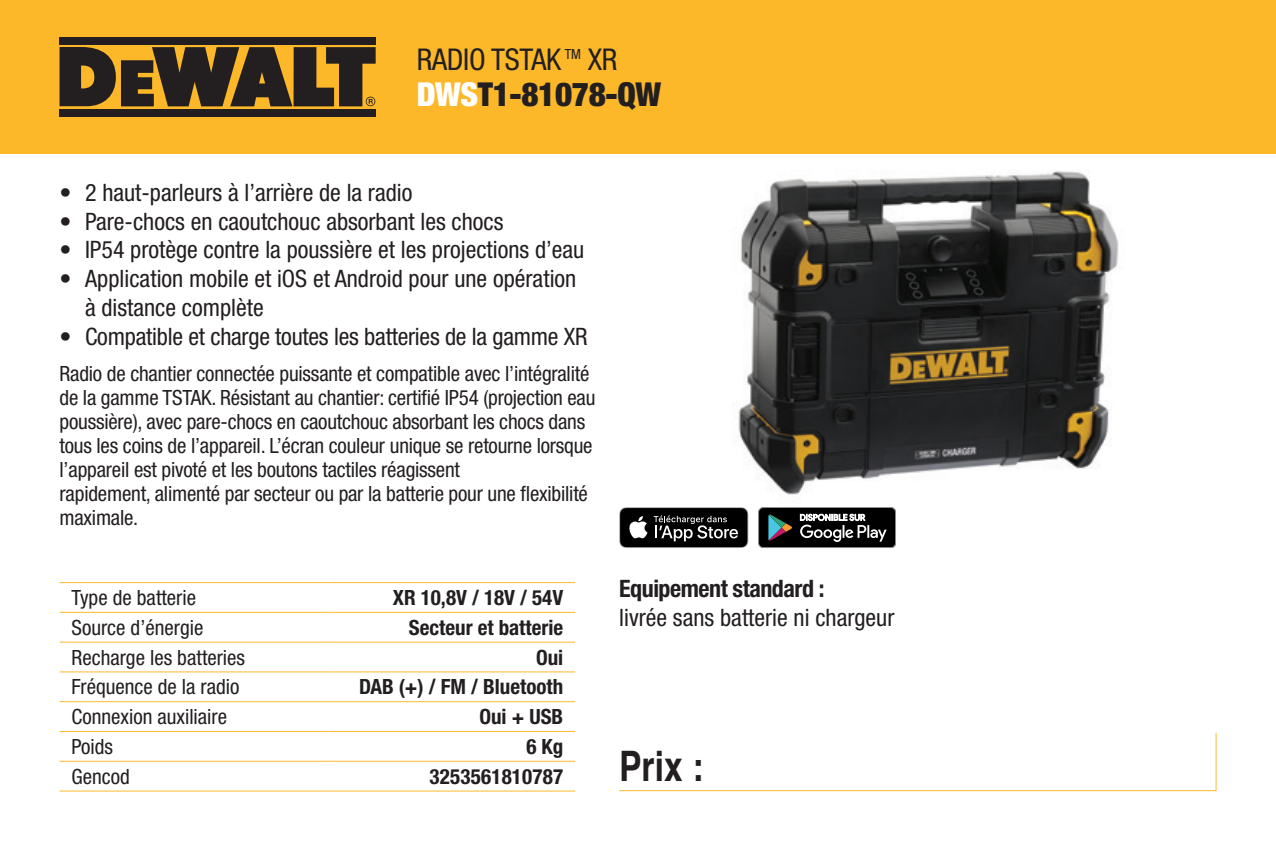
<style>
.page{position:relative;width:1276px;height:851px;background:#fff}
.page>*{position:absolute;margin:0;border:0;box-sizing:border-box;transform-origin:0 0}
.t1{font:700 42px "Helvetica";color:#231f20;scale:.8 1}
.t2{font:900 condensed 33px "Helvetica Neue LT Std";letter-spacing:-.01em;color:#231f20}
.t3{font:condensed 30px "Helvetica Neue LT Std";letter-spacing:-.01em;color:#231f20}
.t4{font:condensed 24px/28.8px "Helvetica Neue LT Std";color:#231f20}
.t5{font:700 condensed 24px "Helvetica Neue LT Std";letter-spacing:-.02em;color:#231f20}
.t6{font:condensed 21px/24px "Helvetica Neue LT Std";letter-spacing:-.01em;color:#231f20}
.t7{font:700 condensed 21px "Helvetica Neue LT Std";color:#231f20}
.s1{color:#fff}
</style>
<div class="page">
<img style="left:674px;top:153px;width:508px;height:376px">
<div style="left:0;top:0;width:1276px;height:153px;background:#fcb828"></div>
<hr style="left:60px;top:582px;width:268px;height:1px;background:#fdb930">
<hr style="left:328px;top:582px;width:247px;height:1px;background:#fdb930">
<hr style="left:60px;top:611px;width:268px;height:1px;background:#fdb930">
<hr style="left:328px;top:611px;width:247px;height:1px;background:#fdb930">
<hr style="left:60px;top:641px;width:268px;height:1px;background:#fdb930">
<hr style="left:328px;top:641px;width:247px;height:1px;background:#fdb930">
<hr style="left:60px;top:671px;width:268px;height:1px;background:#fdb930">
<hr style="left:328px;top:671px;width:247px;height:1px;background:#fdb930">
<hr style="left:60px;top:701px;width:268px;height:1px;background:#fdb930">
<hr style="left:328px;top:701px;width:247px;height:1px;background:#fdb930">
<hr style="left:60px;top:730px;width:268px;height:1px;background:#fdb930">
<hr style="left:328px;top:730px;width:247px;height:1px;background:#fdb930">
<hr style="left:60px;top:760px;width:268px;height:1px;background:#fdb930">
<hr style="left:328px;top:760px;width:247px;height:1px;background:#fdb930">
<hr style="left:60px;top:790px;width:268px;height:1px;background:#fdb930">
<hr style="left:328px;top:790px;width:247px;height:1px;background:#fdb930">
<svg style="left:619px;top:732px;width:597px;height:59px"></svg>
<div style="left:60px;top:37px;width:316px;height:7px;background:#231f20"></div>
<div style="left:60px;top:109px;width:316px;height:7px;background:#231f20"></div>
<svg style="left:60px;top:47px;width:316px;height:59px"></svg>
<svg style="left:619px;top:507px;width:129px;height:41px;background:#323232"></svg>
<svg style="left:758px;top:507px;width:138px;height:41px;background:#323535"></svg>
<h3 class="t3" style="left:417px;top:42px;width:202px">RADIO TSTAK <sup>TM</sup> XR</h3>
<h2 class="t2" style="left:417px;top:74px;width:246px"><span class="s1">DWS</span>T1-81078-QW</h2>
<p class="t4" style="left:60px;top:178px;width:354px">• 2 haut-parleurs à l’arrière de la radio</p>
<p class="t4" style="left:60px;top:206px;width:445px">• Pare-chocs en caoutchouc absorbant les chocs</p>
<p class="t4" style="left:60px;top:235px;width:526px">• IP54 protège contre la poussière et les projections d’eau</p>
<p class="t4" style="left:85px;top:264px;width:493px;text-indent:-26px">• Application mobile et iOS et Android pour une opération à distance complète</p>
<p class="t4" style="left:60px;top:322px;width:529px">• Compatible et charge toutes les batteries de la gamme XR</p>
<p class="t6" style="left:60px;top:361px;width:537px">Radio de chantier connectée puissante et compatible avec l’intégralité de la gamme TSTAK. Résistant au chantier: certifié IP54 (projection eau poussière), avec pare-chocs en caoutchouc absorbant les chocs dans tous les coins de l’appareil. L’écran couleur unique se retourne lorsque l’appareil est pivoté et les boutons tactiles réagissent<br>rapidement, alimenté par secteur ou par la batterie pour une flexibilité maximale.</p>
<p class="t6" style="left:72px;top:585px;width:126px">Type de batterie</p>
<p class="t7" style="left:393px;top:584px;width:172px">XR 10,8V / 18V / 54V</p>
<p class="t6" style="left:72px;top:615px;width:133px">Source d’énergie</p>
<p class="t7" style="left:409px;top:614px;width:156px">Secteur et batterie</p>
<p class="t6" style="left:72px;top:644px;width:175px">Recharge les batteries</p>
<p class="t7" style="left:536px;top:644px;width:29px">Oui</p>
<p class="t6" style="left:72px;top:674px;width:169px">Fréquence de la radio</p>
<p class="t7" style="left:359px;top:674px;width:206px">DAB (+) / FM / Bluetooth</p>
<p class="t6" style="left:72px;top:704px;width:157px">Connexion auxiliaire</p>
<p class="t7" style="left:479px;top:703px;width:85px">Oui + USB</p>
<p class="t6" style="left:72px;top:734px;width:43px">Poids</p>
<p class="t7" style="left:526px;top:733px;width:38px">6 Kg</p>
<p class="t6" style="left:72px;top:764px;width:60px">Gencod</p>
<p class="t7" style="left:430px;top:763px;width:135px">3253561810787</p>
<p class="t5" style="left:619px;top:573px;width:207px">Equipement standard :</p>
<p class="t4" style="left:619px;top:602px;width:277px">livrée sans batterie ni chargeur</p>
<h1 class="t1" style="left:619px;top:732px;width:107px">Prix :</h1>
</div>
